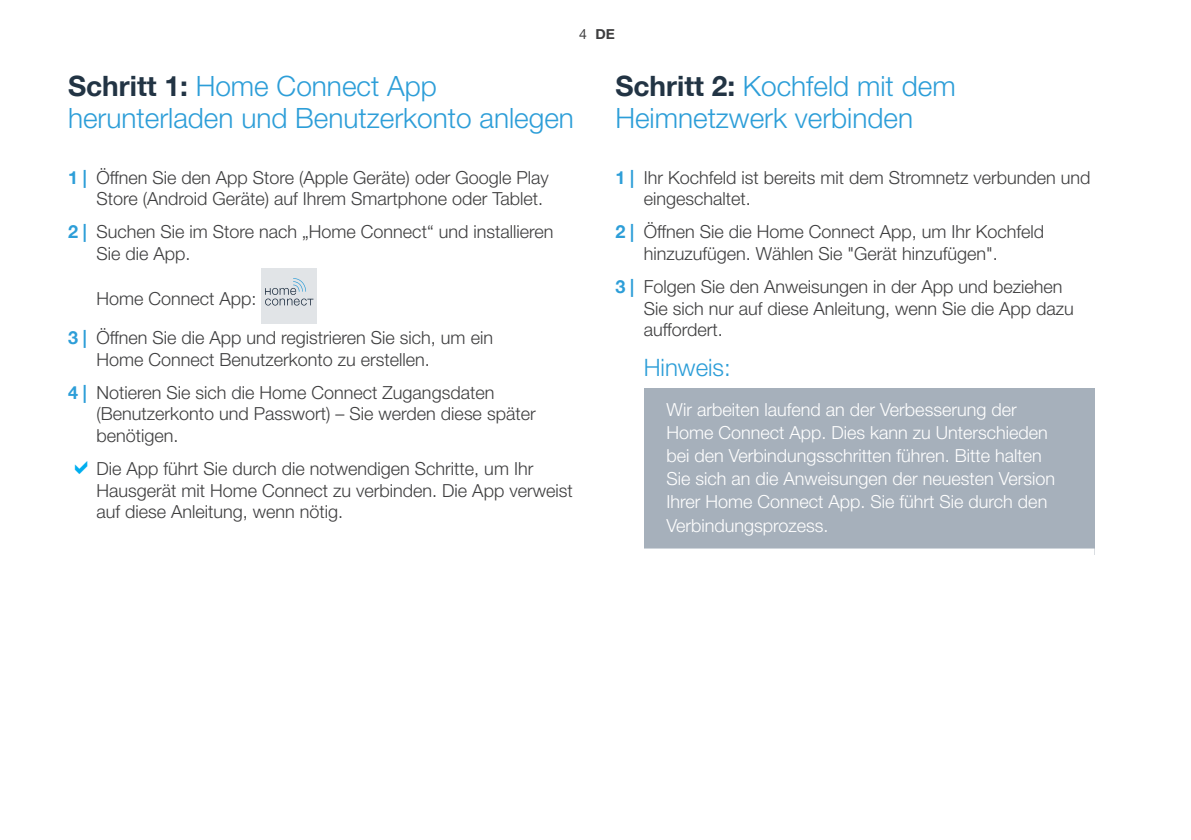
<style>
.page{position:relative;width:1191px;height:840px;background:#fff}
.page>*{position:absolute;margin:0;border:0;box-sizing:border-box;transform-origin:0 0}
.t1{font:300 28px/32px "Helvetica Neue";color:#2d9ed8}
.t2{font:300 24px "Helvetica Neue";color:#2d9ed8}
.t3{font:300 18px/21.6px "Helvetica Neue";color:#3e3e3f}
.t4{font:300 18px/23px "Helvetica Neue";color:#fff}
.t5{font:700 14px "Helvetica Neue";color:#3e3e3f}
.s1{font-weight:400}
.s2{font-weight:700;color:#223444}
.s3{font-weight:700;color:#2d9ed8}
</style>
<div class="page">
<div style="left:643px;top:388px;width:451px;height:166px;background:#a6b0bb"></div>
<div style="left:643px;top:548px;width:451px;height:10px;background:#fff"></div>
<div style="left:261px;top:268px;width:56px;height:55px;background:#e1e4e7"></div>
<svg style="left:265px;top:278px;width:48px;height:27px"></svg>
<p class="t5" style="left:579px;top:23px;width:37px"><span class="s1">4</span> DE</p>
<h1 class="t1" style="left:68px;top:68px;width:507px"><span class="s2">Schritt 1:</span> Home Connect App herunterladen und Benutzerkonto anlegen</h1>
<p class="t3" style="left:96px;top:165px;width:454px;text-indent:-28px"><span class="s3">1 |</span> Öffnen Sie den App Store (Apple Geräte) oder Google Play<br>Store (Android Geräte) auf Ihrem Smartphone oder Tablet.</p>
<p class="t3" style="left:96px;top:220px;width:458px;text-indent:-28px"><span class="s3">2 |</span> Suchen Sie im Store nach „Home Connect“ und installieren<br>Sie die App.</p>
<p class="t3" style="left:68px;top:278px;width:426px;line-height:38.6px;text-indent:28px">Home Connect App:<br><span class="s3">3 |</span> Öffnen Sie die App und registrieren Sie sich, um ein</p>
<p class="t3" style="left:68px;top:341px;width:428px;line-height:33px;text-indent:28px">Home Connect Benutzerkonto zu erstellen.<br><span class="s3">4 |</span> Notieren Sie sich die Home Connect Zugangsdaten</p>
<p class="t3" style="left:96px;top:401px;width:441px">(Benutzerkonto und Passwort) – Sie werden diese später benötigen.</p>
<p class="t3" style="left:96px;top:456px;width:478px">Die App führt Sie durch die notwendigen Schritte, um Ihr<br>Hausgerät mit Home Connect zu verbinden. Die App verweist auf diese Anleitung, wenn nötig.</p>
<h1 class="t1" style="left:615px;top:68px;width:342px"><span class="s2">Schritt 2:</span> Kochfeld mit dem<br>Heimnetzwerk verbinden</h1>
<p class="t3" style="left:643px;top:165px;width:448px;text-indent:-28px"><span class="s3">1 |</span> Ihr Kochfeld ist bereits mit dem Stromnetz verbunden und eingeschaltet.</p>
<p class="t3" style="left:643px;top:220px;width:402px;text-indent:-28px"><span class="s3">2 |</span> Öffnen Sie die Home Connect App, um Ihr Kochfeld hinzuzufügen. Wählen Sie "Gerät hinzufügen".</p>
<p class="t3" style="left:643px;top:274px;width:432px;text-indent:-28px"><span class="s3">3 |</span> Folgen Sie den Anweisungen in der App und beziehen<br>Sie sich nur auf diese Anleitung, wenn Sie die App dazu auffordert.</p>
<h2 class="t2" style="left:643px;top:348px;width:89px">Hinweis:</h2>
<p class="t4" style="left:666px;top:397px;width:390px">Wir arbeiten laufend an der Verbesserung der Home Connect App. Dies kann zu Unterschieden bei den Verbindungsschritten führen. Bitte halten Sie sich an die Anweisungen der neuesten Version Ihrer Home Connect App. Sie führt Sie durch den Verbindungsprozess.</p>
</div>
